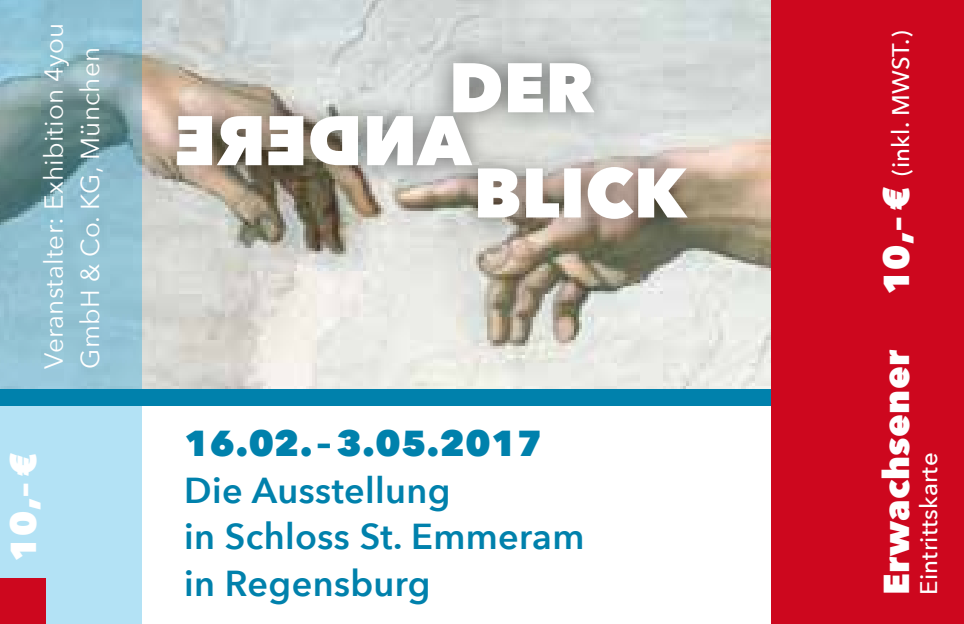
<style>
.page{position:relative;width:964px;height:624px;background:#fff}
.page>*{position:absolute;margin:0;border:0;box-sizing:border-box;transform-origin:0 0}
.t1{font:600 36px/46.8px "Avenir Next";letter-spacing:.01em;color:#0081ac}
.t2{font:800 36px "Avenir Next";letter-spacing:.01em;color:#0081ac}
.t3{font:800 36px "Avenir Next";letter-spacing:.01em;color:#fff}
.t4{font:26px/36.4px "Avenir Next";letter-spacing:.01em;color:#fff}
.t5{font:500 24px "Avenir Next";letter-spacing:.01em;color:#fff}
.s1{font-weight:800;font-size:36px}
</style>
<div class="page">
<img style="left:142px;top:0;width:629px;height:389px">
<svg style="left:0;top:0;width:142px;height:624px;background:#96c3d2"></svg>
<div style="left:0;top:389px;width:964px;height:16px;background:#0081ac"></div>
<div style="left:152px;top:38px;width:556px;height:203px;background:#000;opacity:.5"></div>
<svg style="left:177px;top:63px;width:511px;height:156px"></svg>
<div style="left:771px;top:0;width:193px;height:624px;background:#cd071e"></div>
<div style="left:0;top:578px;width:45px;height:46px;background:#cd071e"></div>
<p class="t4" style="left:34px;top:369px;width:347px;rotate:-90deg">Veranstalter: Exhibition 4you<br>GmbH &amp; Co. KG, München</p>
<p class="t5" style="left:880px;top:295px;width:266px;rotate:-90deg"><span class="s1">10,– €</span> (inkl. MWST.)</p>
<p class="t3" style="left:874px;top:595px;width:246px;rotate:-90deg">Erwachsener</p>
<p class="t2" style="left:184px;top:421px;width:359px">16.02.– 3.05.2017</p>
<p class="t1" style="left:184px;top:465px;width:402px">Die Ausstellung<br>in Schloss St. Emmeram in Regensburg</p>
<p class="t3" style="left:1px;top:561px;width:111px;rotate:-90deg">10,– €</p>
<p class="t5" style="left:908px;top:595px;width:144px;rotate:-90deg">Eintrittskarte</p>
</div>
